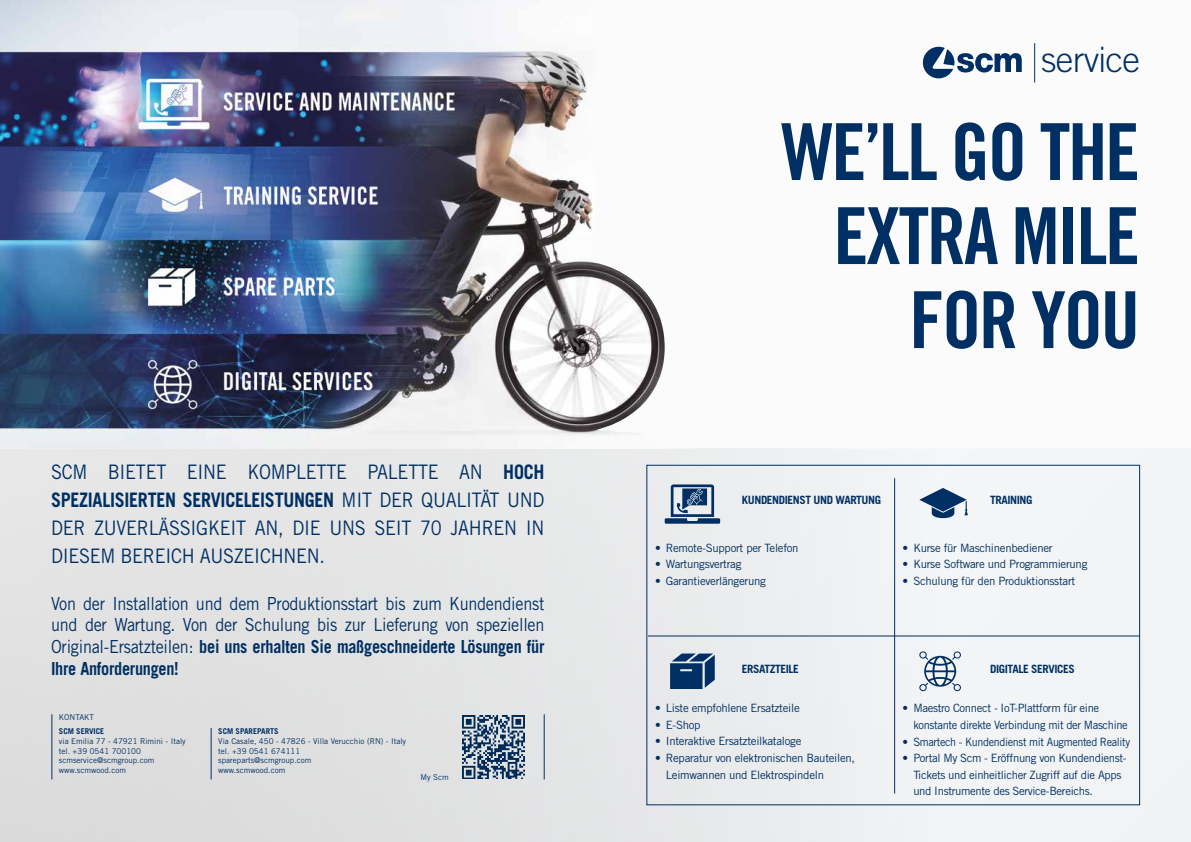
<style>
.page{position:relative;width:1191px;height:842px;background:#fff}
.page>*{position:absolute;margin:0;border:0;box-sizing:border-box;transform-origin:0 0}
.t1{font:78.7px/84px "Trade Gothic LT Std Bd Cn 20";letter-spacing:-.03em;color:#003063;text-align:right}
.t2{font:300 35px "Trade Gothic LT Std";letter-spacing:-.02em;color:#003063}
.t3{font:20px/28px "Trade Gothic LT Std";letter-spacing:-.015em;color:#003063;text-align:justify;scale:.9 1}
.t4{font:18px/21.6px "Trade Gothic LT Std";letter-spacing:-.015em;color:#003063;text-align:justify;scale:.9 1}
.t5{font:11.4px/16.5px "Trade Gothic LT Std";letter-spacing:-.025em;color:#003063}
.t6{font:700 11.4px "Trade Gothic LT Std";letter-spacing:-.035em;color:#003063}
.t7{font:8px/9.6px "Trade Gothic LT Std";color:#003063}
.t8{font:700 8px "Trade Gothic LT Std";color:#003063}
.s1{font-weight:700}
</style>
<div class="page">
<div style="left:0;top:0;width:1191px;height:842px;background:linear-gradient(to right,#ddd,#f2f5f7)"></div>
<hr style="left:544px;top:714px;width:1px;height:65px;background:#003063">
<hr style="left:52px;top:714px;width:1px;height:65px;background:#003063">
<hr style="left:211px;top:728px;width:1px;height:51px;background:#003063">
<hr style="left:894px;top:478px;width:1px;height:315px;background:#003063">
<hr style="left:648px;top:636px;width:492px;height:1px;background:#003063">
<svg style="left:664px;top:484px;width:56px;height:40px;background:#7c93ac"></svg>
<svg style="left:919px;top:488px;width:49px;height:32px"></svg>
<svg style="left:670px;top:653px;width:45px;height:36px;background:#30567f"></svg>
<svg style="left:919px;top:651px;width:42px;height:40px"></svg>
<img style="left:0;top:0;width:595px;height:449px">
<svg style="left:595px;top:0;width:596px;height:449px"></svg>
<img style="left:462px;top:716px;width:62px;height:62px">
<svg style="left:923px;top:47px;width:98px;height:31px"></svg>
<hr style="left:1034px;top:43px;width:1px;height:39px;background:#003063">
<h3 class="t3" style="left:51px;top:458px;width:550px">SCM BIETET EINE KOMPLETTE PALETTE AN <span class="s1">HOCH SPEZIALISIERTEN SERVICELEISTUNGEN</span> MIT DER QUALITÄT UND DER ZUVERLÄSSIGKEIT AN, DIE UNS SEIT 70 JAHREN IN DIESEM BEREICH AUSZEICHNEN.</h3>
<h3 class="t4" style="left:51px;top:592px;width:550px">Von der Installation und dem Produktionsstart bis zum Kundendienst und der Wartung. Von der Schulung bis zur Lieferung von speziellen Original-Ersatzteilen: <span class="s1">bei uns erhalten Sie maßgeschneiderte Lösungen für Ihre Anforderungen!</span></h3>
<p class="t7" style="left:59px;top:712px;width:37px">KONTAKT</p>
<p class="t8" style="left:59px;top:727px;width:47px">SCM SERVICE</p>
<p class="t7" style="left:59px;top:736px;width:128px">via Emilia 77 - 47921 Rimini - Italy tel. +39 0541 700100 scmservice@scmgroup.com www.scmwood.com</p>
<p class="t8" style="left:218px;top:727px;width:62px">SCM SPAREPARTS</p>
<p class="t7" style="left:218px;top:736px;width:189px">Via Casale, 450 - 47826 - Villa Verucchio (RN) - Italy tel. +39 0541 674111<br>spareparts@scmgroup.com<br>www.scmwood.com</p>
<p class="t7" style="left:420px;top:772px;width:30px">My Scm</p>
<h2 class="t2" style="left:1041px;top:39px;width:100px">service</h2>
<h1 class="t1" style="left:781px;top:109px;width:360px">WE’LL GO THE<br>EXTRA MILE<br>FOR YOU</h1>
<p class="t6" style="left:742px;top:493px;width:141px">KUNDENDIENST UND WARTUNG</p>
<p class="t5" style="left:655px;top:539px;width:145px">• Remote-Support per Telefon</p>
<p class="t5" style="left:655px;top:556px;width:88px">• Wartungsvertrag</p>
<p class="t5" style="left:655px;top:572px;width:112px">• Garantieverlängerung</p>
<p class="t6" style="left:990px;top:493px;width:44px">TRAINING</p>
<p class="t5" style="left:902px;top:539px;width:152px">• Kurse für Maschinenbediener</p>
<p class="t5" style="left:902px;top:555px;width:186px">• Kurse Software und Programmierung</p>
<p class="t5" style="left:902px;top:572px;width:174px">• Schulung für den Produktionsstart</p>
<p class="t6" style="left:742px;top:662px;width:58px">ERSATZTEILE</p>
<p class="t5" style="left:655px;top:700px;width:146px">• Liste empfohlene Ersatzteile</p>
<p class="t5" style="left:655px;top:716px;width:47px">• E-Shop</p>
<p class="t5" style="left:655px;top:733px;width:148px">• Interaktive Ersatzteilkataloge</p>
<p class="t5" style="left:666px;top:749px;width:191px;text-indent:-11px">• Reparatur von elektronischen Bauteilen,<br>Leimwannen und Elektrospindeln</p>
<p class="t6" style="left:990px;top:662px;width:86px">DIGITALE SERVICES</p>
<p class="t5" style="left:913px;top:700px;width:216px;text-indent:-11px">• Maestro Connect - IoT-Plattform für eine konstante direkte Verbindung mit der Maschine</p>
<p class="t5" style="left:902px;top:733px;width:229px">• Smartech - Kundendienst mit Augmented Reality</p>
<p class="t5" style="left:913px;top:749px;width:215px;text-indent:-11px">• Portal My Scm - Eröffnung von Kundendienst-<br>Tickets und einheitlicher Zugriff auf die Apps und Instrumente des Service-Bereichs.</p>
</div>
